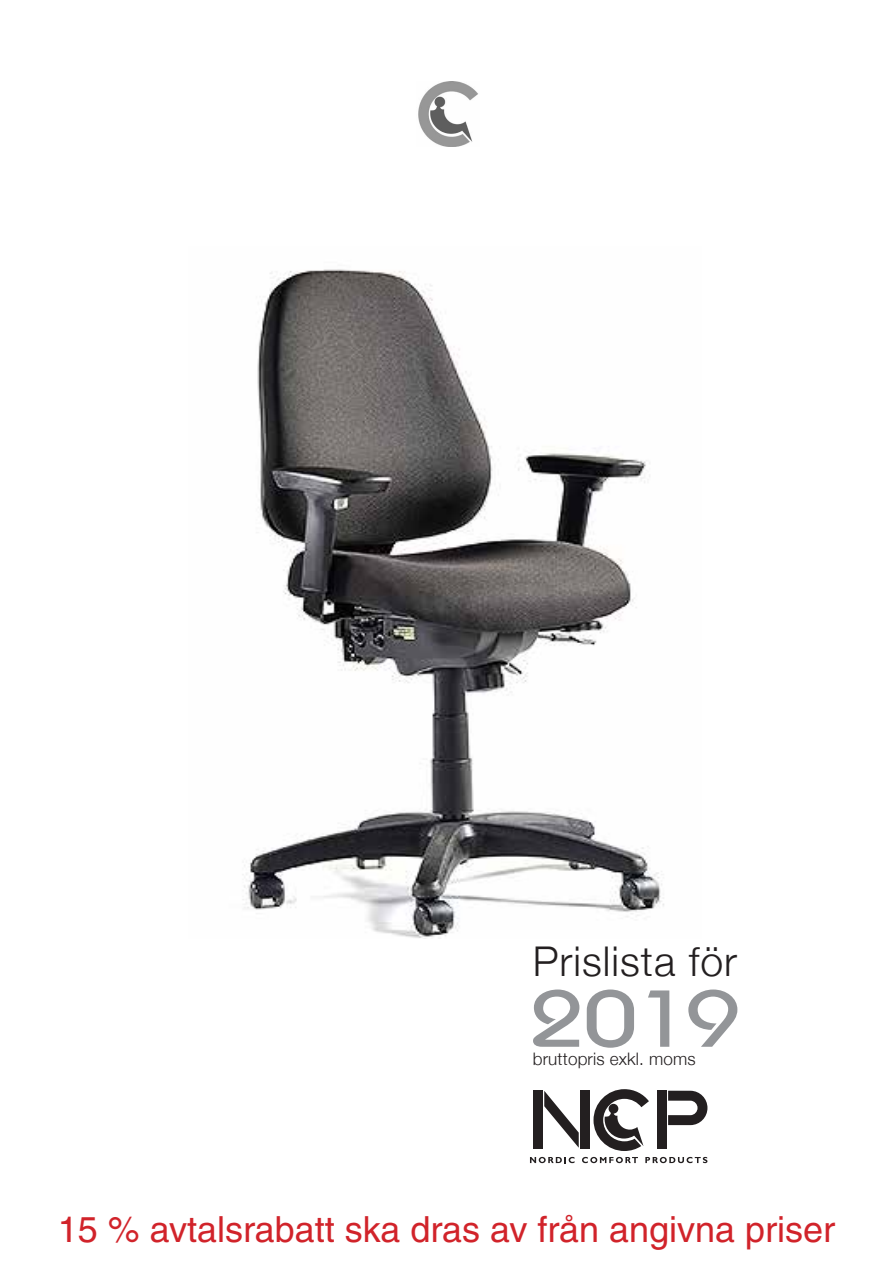
<style>
.page{position:relative;width:893px;height:1263px;background:#fff}
.page>*{position:absolute;margin:0;border:0;box-sizing:border-box;transform-origin:0 0}
.t1{font:500 80.4px "Bauhaus";color:#939598;scale:1.2 1}
.t2{font:300 40.95px "Helvetica Neue";letter-spacing:.025em;color:#231f20}
.t3{font:36px "Helvetica AJ";color:#d1232a}
.t4{font:300 17.25px "Helvetica Neue";letter-spacing:.01em;color:#231f20}
</style>
<div class="page">
<img style="left:242px;top:269px;width:422px;height:669px">
<img style="left:418px;top:81px;width:60px;height:66px">
<svg style="left:544px;top:1091px;width:35px;height:57px"></svg>
<div style="left:533px;top:1091px;width:10px;height:58px;background:#231f20"></div>
<div style="left:580px;top:1091px;width:10px;height:58px;background:#231f20"></div>
<svg style="left:593px;top:1089px;width:56px;height:62px"></svg>
<div style="left:657px;top:1091px;width:9px;height:58px;background:#231f20"></div>
<svg style="left:668px;top:1091px;width:39px;height:34px"></svg>
<svg style="left:530px;top:1157px;width:45px;height:6px"></svg>
<svg style="left:582px;top:1157px;width:56px;height:6px"></svg>
<svg style="left:645px;top:1157px;width:62px;height:6px"></svg>
<p class="t2" style="left:533px;top:928px;width:206px">Prislista för</p>
<p class="t1" style="left:530px;top:971px;width:176px">2019</p>
<p class="t4" style="left:533px;top:1045px;width:164px">bruttopris exkl. moms</p>
<p class="t3" style="left:58px;top:1209px;width:779px">15 % avtalsrabatt ska dras av från angivna priser</p>
</div>
